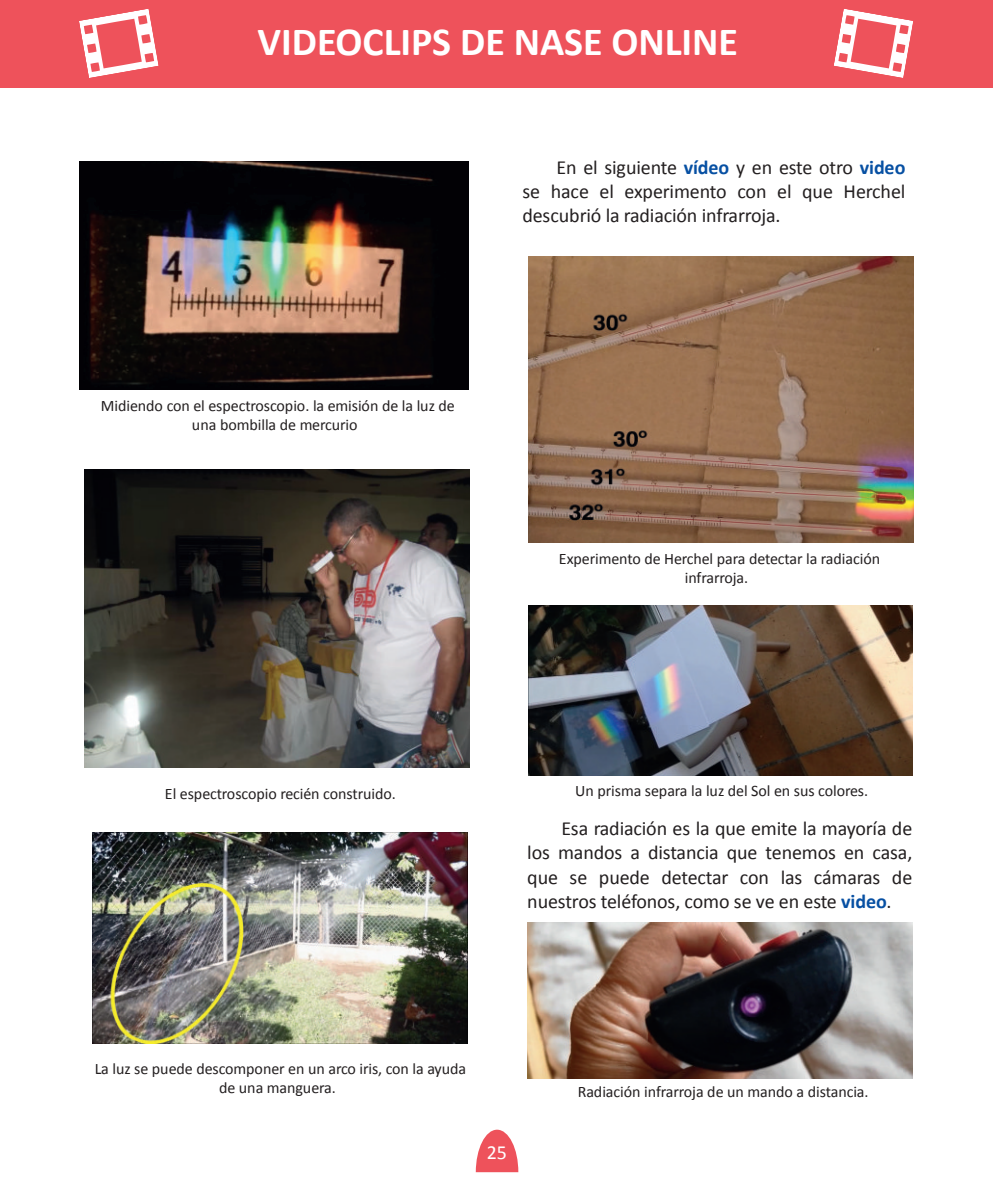
<style>
.page{position:relative;width:993px;height:1191px;background:#fff}
.page>*{position:absolute;margin:0;border:0;box-sizing:border-box;transform-origin:0 0}
.t1{font:700 40px "Calibri";color:#fff}
.t2{font:20px/24.4px "Calibri";letter-spacing:-.01em;color:#231f20;text-align:justify}
.t3{font:20px "Calibri";color:#fff}
.t4{font:16px/19.6px "Calibri";letter-spacing:-.005em;color:#231f20;text-align:center}
.s1{font-weight:700;color:#0750a3}
</style>
<div class="page">
<div style="left:0;top:0;width:992px;height:87px;background:#ee525b"></div>
<svg style="left:475px;top:1129px;width:43px;height:43px"></svg>
<svg style="left:79px;top:9px;width:79px;height:69px"></svg>
<svg style="left:834px;top:9px;width:78px;height:69px"></svg>
<img style="left:79px;top:162px;width:389px;height:227px">
<img style="left:84px;top:469px;width:385px;height:298px">
<img style="left:92px;top:832px;width:375px;height:211px">
<img style="left:528px;top:256px;width:385px;height:287px">
<img style="left:527px;top:923px;width:385px;height:155px">
<img style="left:528px;top:605px;width:384px;height:170px">
<h1 class="t1" style="left:257px;top:24px;width:481px">VIDEOCLIPS DE NASE ONLINE</h1>
<p class="t2" style="left:522px;top:156px;width:384px;text-indent:34px">En el siguiente <span class="s1">vídeo</span> y en este otro <span class="s1">video </span>se hace el experimento con el que Herchel descubrió la radiación infrarroja.</p>
<p class="t4" style="left:101px;top:397px;width:355px">Midiendo con el espectroscopio. la emisión de la luz de una bombilla de mercurio</p>
<p class="t4" style="left:558px;top:550px;width:322px">Experimento de Herchel para detectar la radiación infrarroja.</p>
<p class="t4" style="left:165px;top:785px;width:232px">El espectroscopio recién construido.</p>
<p class="t4" style="left:575px;top:782px;width:294px">Un prisma separa la luz del Sol en sus colores.</p>
<p class="t2" style="left:527px;top:817px;width:386px;text-indent:34px">Esa radiación es la que emite la mayoría de los mandos a distancia que tenemos en casa, que se puede detectar con las cámaras de nuestros teléfonos, como se ve en este <span class="s1">video</span>.</p>
<p class="t4" style="left:95px;top:1060px;width:373px">La luz se puede descomponer en un arco iris, con la ayuda de una manguera.</p>
<p class="t3" style="left:486px;top:1143px;width:22px">25</p>
<p class="t4" style="left:577px;top:1082px;width:292px">Radiación infrarroja de un mando a distancia.</p>
</div>
